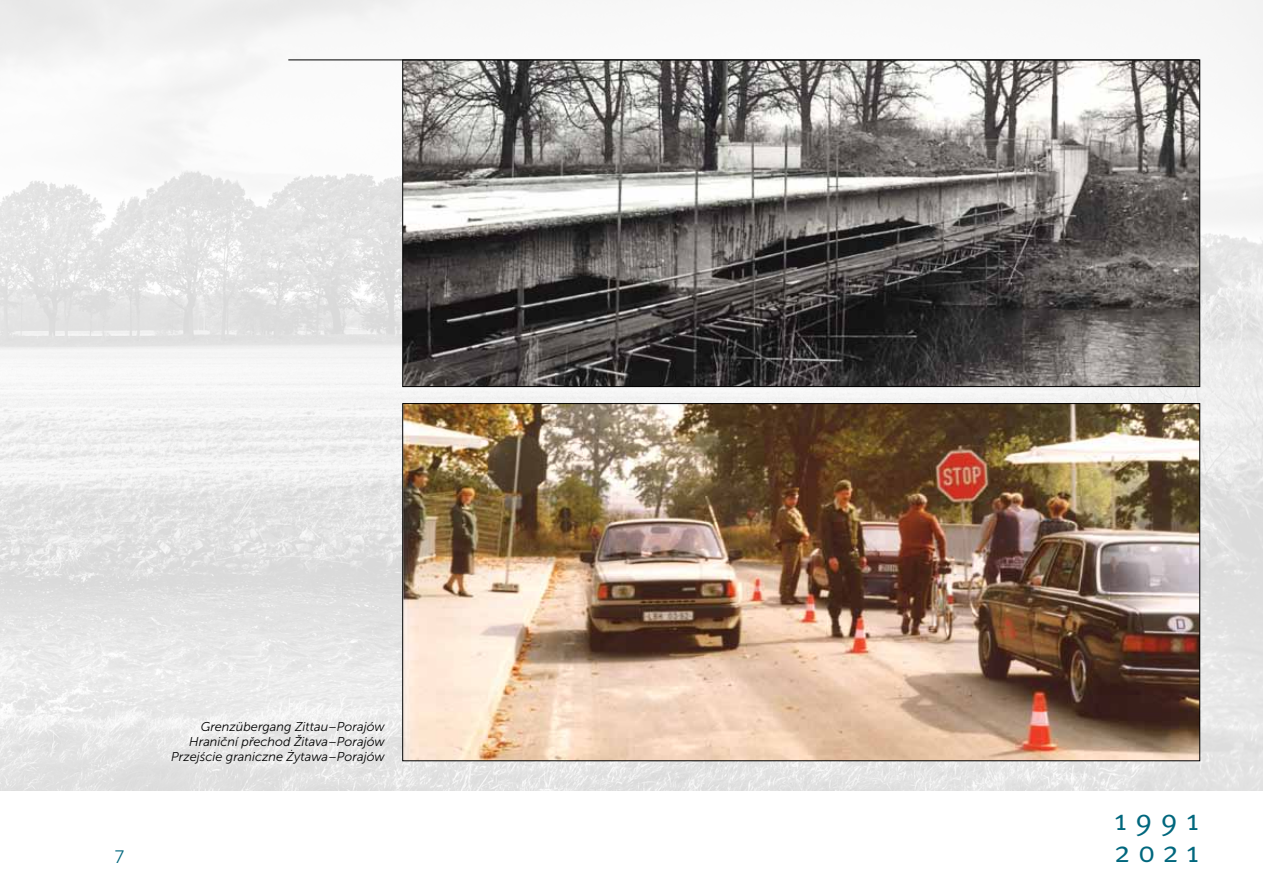
<style>
.page{position:relative;width:1263px;height:893px;background:#fff}
.page>*{position:absolute;margin:0;border:0;box-sizing:border-box;transform-origin:0 0}
.t1{font:30px/32.4px "Meta Pro";letter-spacing:.26em;color:#00677d}
.t2{font:18px "Museo Sans 300";color:#00677d}
.t3{font:italic 12.75px/15.3px "Museo Sans 300";color:#000;text-align:right}
</style>
<div class="page">
<img style="left:0;top:0;width:1263px;height:791px">
<img style="left:402px;top:403px;width:798px;height:358px">
<svg style="left:402px;top:59px;width:798px;height:328px;background:#716e6c"></svg>
<hr style="left:288px;top:60px;width:911px;height:1px;background:#000">
<h2 class="t2" style="left:115px;top:847px;width:11px">7</h2>
<p class="t3" style="left:171px;top:719px;width:215px">Grenzübergang Zittau–Porajów<br>Hraniční přechod Žitava–Porajów<br>Przejście graniczne Żytawa–Porajów</p>
<h1 class="t1" style="left:1114px;top:804px;width:87px">1991<br>2021</h1>
</div>
